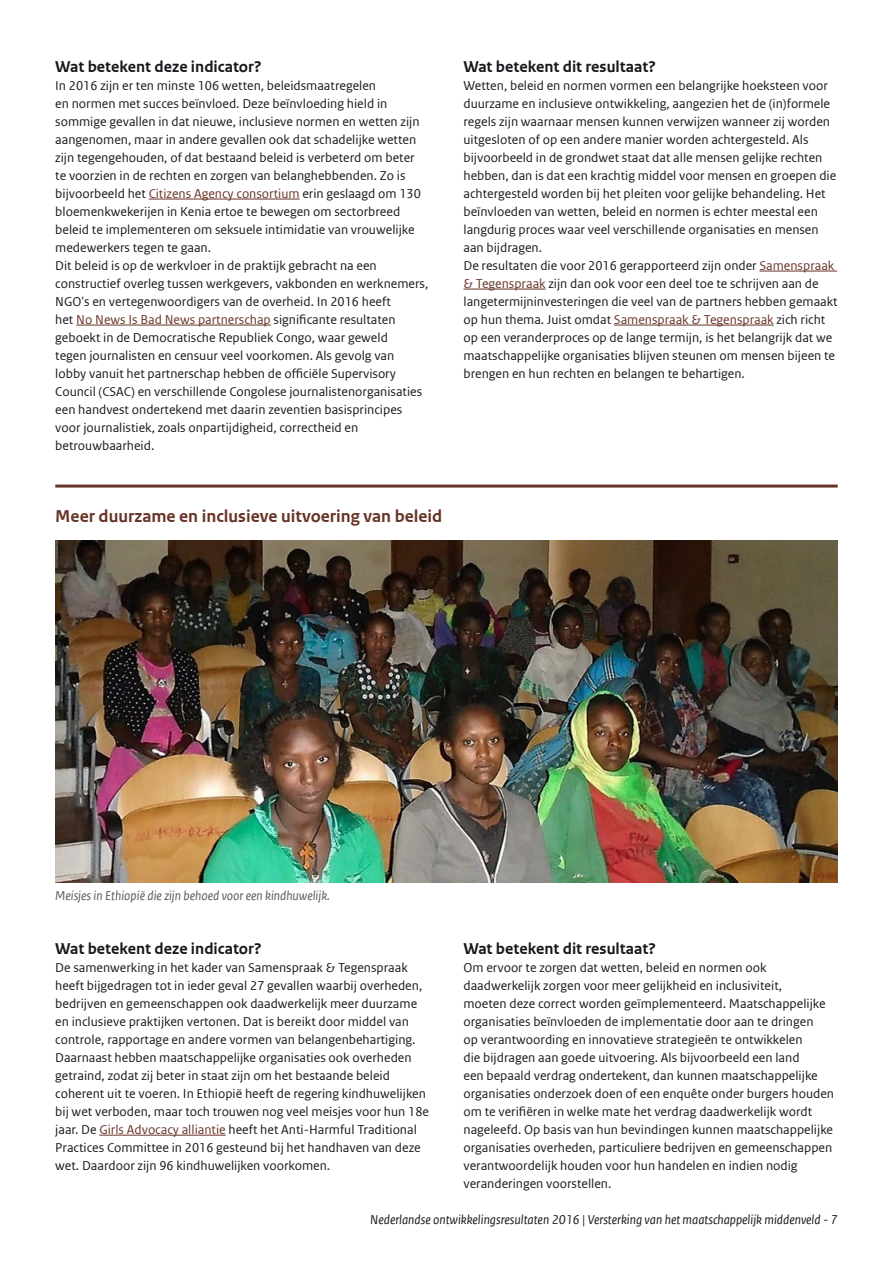
<style>
.page{position:relative;width:893px;height:1263px;background:#fff}
.page>*{position:absolute;margin:0;border:0;box-sizing:border-box;transform-origin:0 0}
.t1{font:700 18px "Rijksoverheid Sans Web Text";color:#673327}
.t2{font:700 16.5px "Rijksoverheid Sans Web Text";color:#1a171c}
.t3{font:13.5px/18px "Rijksoverheid Sans Web Text";color:#1a171c}
.t4{font:italic 13.5px "Rijksoverheid Sans Web Text";color:#1a171c}
.t5{font:italic 13.5px "Rijksoverheid Sans Web Text";color:#58585a}
.s1{color:#673327}
</style>
<div class="page">
<hr style="left:55px;top:485px;width:783px;height:3px;background:#673327">
<hr style="left:149px;top:199px;width:151px;height:1px;background:#673327">
<hr style="left:76px;top:325px;width:195px;height:1px;background:#673327">
<hr style="left:759px;top:271px;width:78px;height:1px;background:#673327">
<hr style="left:463px;top:289px;width:83px;height:1px;background:#673327">
<hr style="left:614px;top:325px;width:160px;height:1px;background:#673327">
<img style="left:55px;top:540px;width:783px;height:342px">
<hr style="left:99px;top:1135px;width:127px;height:1px;background:#673327">
<p class="t2" style="left:55px;top:57px;width:208px">Wat betekent deze indicator?</p>
<p class="t3" style="left:55px;top:77px;width:375px">In 2016 zijn er ten minste 106 wetten, beleidsmaatregelen<br>en normen met succes beïnvloed. Deze beïnvloeding hield in sommige gevallen in dat nieuwe, inclusieve normen en wetten zijn aangenomen, maar in andere gevallen ook dat schadelijke wetten zijn tegengehouden, of dat bestaand beleid is verbeterd om beter te voorzien in de rechten en zorgen van belanghebbenden. Zo is bijvoorbeeld het <span class="s1">Citizens Agency consortium</span> erin geslaagd om 130 bloemenkwekerijen in Kenia ertoe te bewegen om sectorbreed beleid te implementeren om seksuele intimidatie van vrouwelijke medewerkers tegen te gaan.<br>Dit beleid is op de werkvloer in de praktijk gebracht na een constructief overleg tussen werkgevers, vakbonden en werknemers, NGO's en vertegenwoordigers van de overheid. In 2016 heeft<br>het <span class="s1">No News Is Bad News partnerschap</span> significante resultaten geboekt in de Democratische Republiek Congo, waar geweld<br>tegen journalisten en censuur veel voorkomen. Als gevolg van lobby vanuit het partnerschap hebben de officiële Supervisory Council (CSAC) en verschillende Congolese journalistenorganisaties een handvest ondertekend met daarin zeventien basisprincipes voor journalistiek, zoals onpartijdigheid, correctheid en betrouwbaarheid.</p>
<p class="t2" style="left:463px;top:57px;width:194px">Wat betekent dit resultaat?</p>
<p class="t3" style="left:463px;top:77px;width:376px">Wetten, beleid en normen vormen een belangrijke hoeksteen voor duurzame en inclusieve ontwikkeling, aangezien het de (in)formele regels zijn waarnaar mensen kunnen verwijzen wanneer zij worden uitgesloten of op een andere manier worden achtergesteld. Als bijvoorbeeld in de grondwet staat dat alle mensen gelijke rechten hebben, dan is dat een krachtig middel voor mensen en groepen die achtergesteld worden bij het pleiten voor gelijke behandeling. Het beïnvloeden van wetten, beleid en normen is echter meestal een langdurig proces waar veel verschillende organisaties en mensen aan bijdragen.<br>De resultaten die voor 2016 gerapporteerd zijn onder <span class="s1">Samenspraak &amp; Tegenspraak</span> zijn dan ook voor een deel toe te schrijven aan de langetermijninvesteringen die veel van de partners hebben gemaakt op hun thema. Juist omdat <span class="s1">Samenspraak &amp; Tegenspraak</span> zich richt op een veranderproces op de lange termijn, is het belangrijk dat we maatschappelijke organisaties blijven steunen om mensen bijeen te brengen en hun rechten en belangen te behartigen.</p>
<h1 class="t1" style="left:55px;top:506px;width:389px">Meer duurzame en inclusieve uitvoering van beleid</h1>
<p class="t5" style="left:55px;top:888px;width:276px">Meisjes in Ethiopië die zijn behoed voor een kindhuwelijk.</p>
<p class="t2" style="left:55px;top:939px;width:208px">Wat betekent deze indicator?</p>
<p class="t3" style="left:55px;top:959px;width:375px">De samenwerking in het kader van Samenspraak &amp; Tegenspraak heeft bijgedragen tot in ieder geval 27 gevallen waarbij overheden, bedrijven en gemeenschappen ook daadwerkelijk meer duurzame en inclusieve praktijken vertonen. Dat is bereikt door middel van controle, rapportage en andere vormen van belangenbehartiging.<br>Daarnaast hebben maatschappelijke organisaties ook overheden getraind, zodat zij beter in staat zijn om het bestaande beleid coherent uit te voeren. In Ethiopië heeft de regering kindhuwelijken bij wet verboden, maar toch trouwen nog veel meisjes voor hun 18e jaar. De <span class="s1">Girls Advocacy alliantie</span> heeft het Anti-Harmful Traditional Practices Committee in 2016 gesteund bij het handhaven van deze wet. Daardoor zijn 96 kindhuwelijken voorkomen.</p>
<p class="t2" style="left:463px;top:939px;width:194px">Wat betekent dit resultaat?</p>
<p class="t3" style="left:463px;top:959px;width:372px">Om ervoor te zorgen dat wetten, beleid en normen ook daadwerkelijk zorgen voor meer gelijkheid en inclusiviteit,<br>moeten deze correct worden geïmplementeerd. Maatschappelijke organisaties beïnvloeden de implementatie door aan te dringen<br>op verantwoording en innovatieve strategieën te ontwikkelen<br>die bijdragen aan goede uitvoering. Als bijvoorbeeld een land<br>een bepaald verdrag ondertekent, dan kunnen maatschappelijke organisaties onderzoek doen of een enquête onder burgers houden om te verifiëren in welke mate het verdrag daadwerkelijk wordt nageleefd. Op basis van hun bevindingen kunnen maatschappelijke organisaties overheden, particuliere bedrijven en gemeenschappen verantwoordelijk houden voor hun handelen en indien nodig veranderingen voorstellen.</p>
<p class="t4" style="left:370px;top:1212px;width:469px">Nederlandse ontwikkelingsresultaten 2016 | Versterking van het maatschappelijk middenveld - 7</p>
</div>
